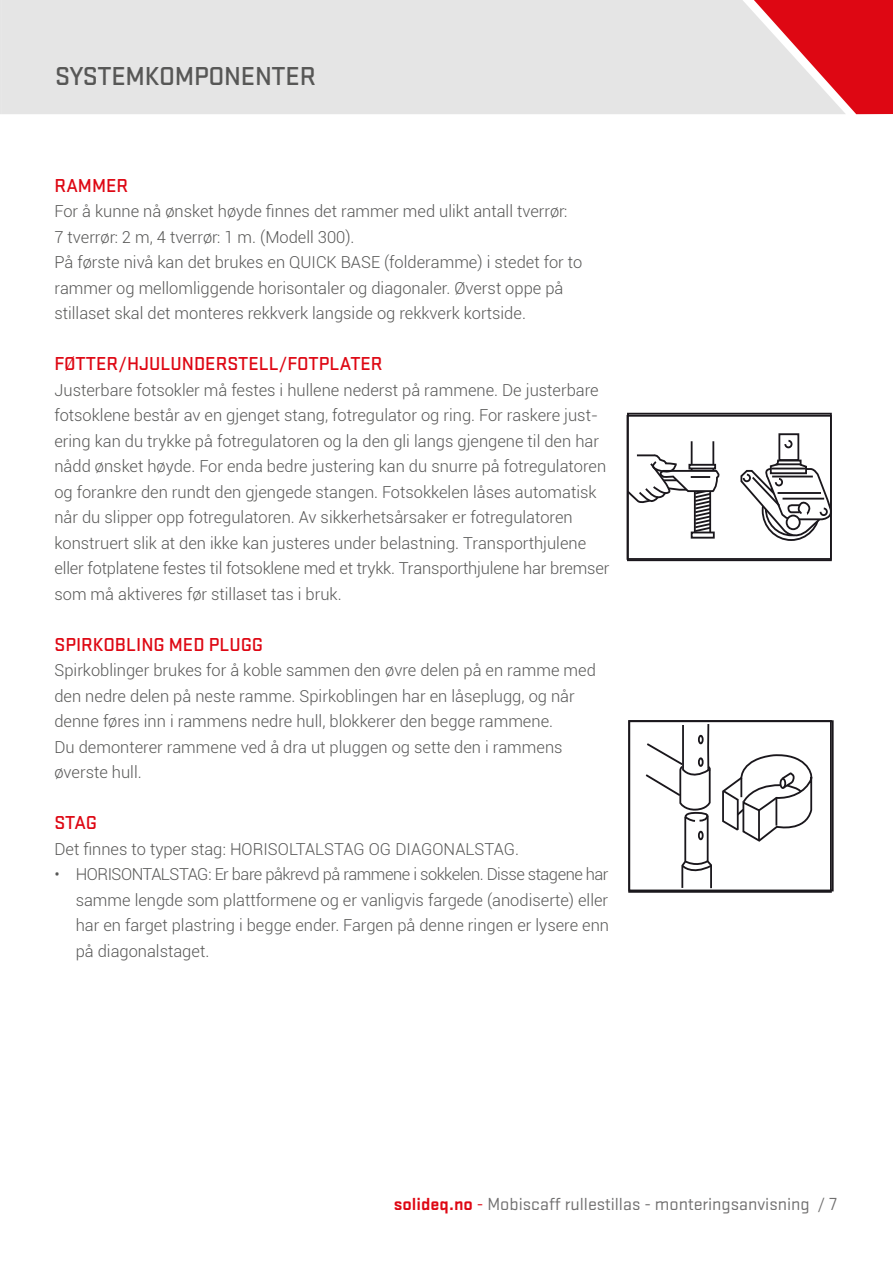
<style>
.page{position:relative;width:893px;height:1263px;background:#fff}
.page>*{position:absolute;margin:0;border:0;box-sizing:border-box;transform-origin:0 0}
.t1{font:500 27px "Stratum No 1";letter-spacing:-.01em;color:#575756}
.t2{font:500 19.5px "Stratum No 2";color:#de0713}
.t3{font:18.15px "Stratum No 2";color:#706f6f}
.t4{font:300 16.5px/25.5px "Roboto";color:#575756}
.s1{font-weight:700;color:#de0713}
.s2{color:#de0713}
</style>
<div class="page">
<svg style="left:0;top:0;width:1px;height:114px"></svg>
<div style="left:1px;top:0;width:737px;height:114px;background:#e5e5e5"></div>
<svg style="left:738px;top:0;width:155px;height:114px;background:#e2686f"></svg>
<svg style="left:626px;top:412px;width:206px;height:150px"></svg>
<svg style="left:628px;top:720px;width:206px;height:173px"></svg>
<h1 class="t1" style="left:55px;top:61px;width:262px">SYSTEMKOMPONENTER</h1>
<p class="t2" style="left:54px;top:174px;width:75px">RAMMER</p>
<p class="t4" style="left:54px;top:198px;width:529px">For å kunne nå ønsket høyde finnes det rammer med ulikt antall tverrør:<br>7 tverrør: 2 m, 4 tverrør: 1 m. (Modell 300).<br>På første nivå kan det brukes en QUICK BASE (folderamme) i stedet for to rammer og mellomliggende horisontaler og diagonaler. Øverst oppe på stillaset skal det monteres rekkverk langside og rekkverk kortside.</p>
<p class="t2" style="left:54px;top:353px;width:330px">FØTTER/HJULUNDERSTELL/FOTPLATER</p>
<p class="t4" style="left:54px;top:377px;width:556px">Justerbare fotsokler må festes i hullene nederst på rammene. De justerbare fotsoklene består av en gjenget stang, fotregulator og ring. For raskere just&shy;ering kan du trykke på fotregulatoren og la den gli langs gjengene til den har nådd ønsket høyde. For enda bedre justering kan du snurre på fotregulatoren og forankre den rundt den gjengede stangen. Fotsokkelen låses automatisk når du slipper opp fotregulatoren. Av sikkerhetsårsaker er fotregulatoren konstruert slik at den ikke kan justeres under belastning. Transporthjulene eller fotplatene festes til fotsoklene med et trykk. Transporthjulene har bremser som må aktiveres før stillaset tas i bruk.</p>
<p class="t2" style="left:54px;top:633px;width:210px">SPIRKOBLING MED PLUGG</p>
<p class="t4" style="left:54px;top:657px;width:543px">Spirkoblinger brukes for å koble sammen den øvre delen på en ramme med den nedre delen på neste ramme. Spirkoblingen har en låseplugg, og når denne føres inn i rammens nedre hull, blokkerer den begge rammene.<br>Du demonterer rammene ved å dra ut pluggen og sette den i rammens øverste hull.</p>
<p class="t2" style="left:54px;top:812px;width:44px">STAG</p>
<p class="t4" style="left:54px;top:836px;width:466px">Det finnes to typer stag: HORISOLTALSTAG OG DIAGONALSTAG.</p>
<p class="t4" style="left:76px;top:861px;width:535px;text-align:justify;text-indent:-21px">• HORISONTALSTAG: Er bare påkrevd på rammene i sokkelen. Disse stagene har samme lengde som plattformene og er vanligvis fargede (anodiserte) eller har en farget plastring i begge ender. Fargen på denne ringen er lysere enn på diagonalstaget.</p>
<p class="t3" style="left:394px;top:1193px;width:445px"><span class="s1">solideq.no</span> <span class="s2">-</span> Mobiscaff rullestillas - monteringsanvisning / 7</p>
</div>
